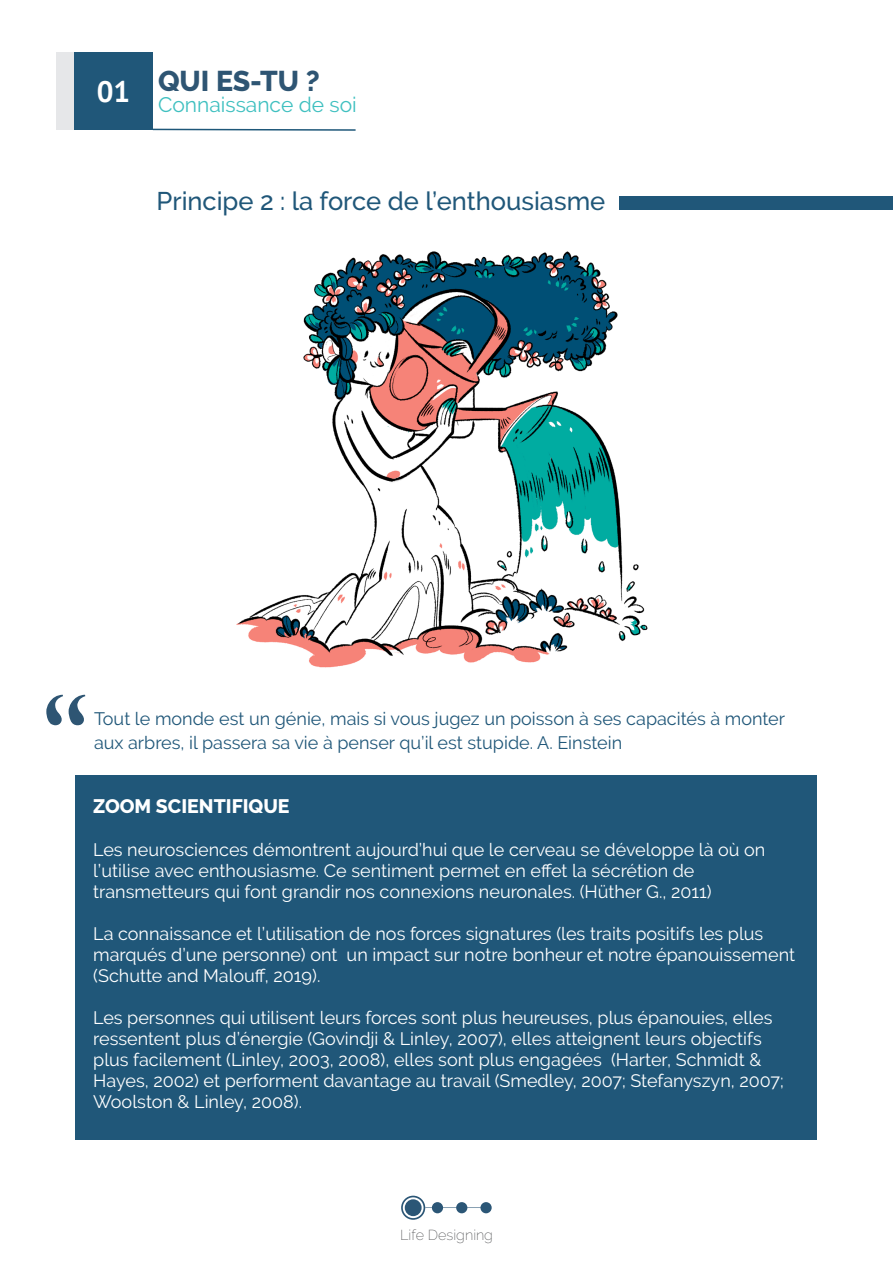
<style>
.page{position:relative;width:893px;height:1263px;background:#fff}
.page>*{position:absolute;margin:0;border:0;box-sizing:border-box;transform-origin:0 0}
.t1{font:700 29.55px "PT Sans";color:#fff}
.t2{font:800 28.5px "Raleway";color:#2e5573}
.t3{font:500 25.5px "Raleway";color:#205779}
.t4{font:21px "Raleway";color:#3fc0c0}
.t5{font:800 19.5px "Raleway";color:#fff}
.t6{font:18px/21px "Raleway";color:#fff}
.t7{font:18px/24px "Raleway";color:#205779}
.t8{font:200 14.4px "Raleway";color:#57585a}
</style>
<div class="page">
<img style="left:236px;top:251px;width:412px;height:417px">
<div style="left:382px;top:427px;width:11px;height:10px;background:#fff;border-radius:50%"></div>
<svg style="left:46px;top:695px;width:39px;height:30px"></svg>
<div style="left:75px;top:775px;width:742px;height:364px;background:#205779"></div>
<div style="left:56px;top:53px;width:77px;height:77px;background:#e6e7e9"></div>
<div style="left:74px;top:53px;width:79px;height:77px;background:#205779"></div>
<svg style="left:153px;top:128px;width:203px;height:3px"></svg>
<svg style="left:401px;top:1196px;width:91px;height:24px"></svg>
<div style="left:619px;top:197px;width:274px;height:13px;background:#205779"></div>
<h1 class="t1" style="left:97px;top:72px;width:35px">01</h1>
<h2 class="t2" style="left:158px;top:65px;width:163px">QUI ES-TU ?</h2>
<p class="t4" style="left:158px;top:93px;width:200px">Connaissance de soi</p>
<h3 class="t3" style="left:157px;top:186px;width:450px">Principe 2 : la force de l’enthousiasme</h3>
<p class="t7" style="left:94px;top:706px;width:693px">Tout le monde est un génie, mais si vous jugez un poisson à ses capacités à monter aux arbres, il passera sa vie à penser qu’il est stupide. A. Einstein</p>
<p class="t5" style="left:93px;top:794px;width:198px">ZOOM SCIENTIFIQUE</p>
<p class="t6" style="left:93px;top:839px;width:674px">Les neurosciences démontrent aujourd’hui que le cerveau se développe là où on l’utilise avec enthousiasme. Ce sentiment permet en effet la sécrétion de transmetteurs qui font grandir nos connexions neuronales. (Hüther G., 2011)</p>
<p class="t6" style="left:93px;top:923px;width:703px">La connaissance et l’utilisation de nos forces signatures (les traits positifs les plus marqués d’une personne) ont un impact sur notre bonheur et notre épanouissement (Schutte and Malouff, 2019).</p>
<p class="t6" style="left:93px;top:1007px;width:692px">Les personnes qui utilisent leurs forces sont plus heureuses, plus épanouies, elles ressentent plus d’énergie (Govindji &amp; Linley, 2007), elles atteignent leurs objectifs plus facilement (Linley, 2003, 2008), elles sont plus engagées (Harter, Schmidt &amp; Hayes, 2002) et performent davantage au travail (Smedley, 2007; Stefanyszyn, 2007; Woolston &amp; Linley, 2008).</p>
<p class="t8" style="left:400px;top:1227px;width:94px">Life Designing</p>
</div>
